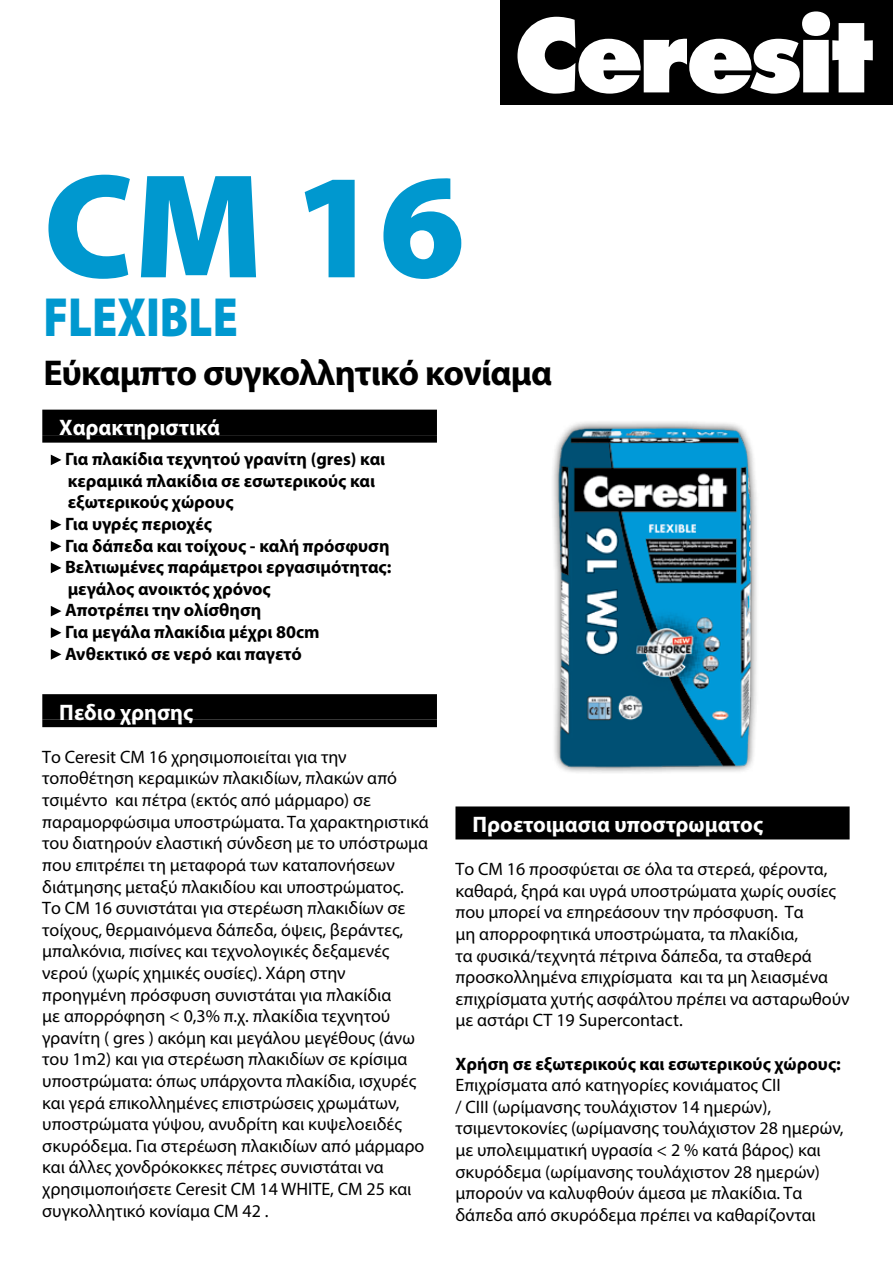
<style>
.page{position:relative;width:893px;height:1263px;background:#fff}
.page>*{position:absolute;margin:0;border:0;box-sizing:border-box;transform-origin:0 0}
.t1{font:900 150px "Myriad Pro";color:#0098cf}
.t2{font:900 55.5px "Myriad Pro";color:#0098cf;scale:.82 1}
.t3{font:700 36px "Myriad Pro";letter-spacing:-.02em;color:#000}
.t4{font:700 22.5px "Myriad Pro";color:#fff}
.t5{font:18px/21.6px "Myriad Pro";color:#000}
.t6{font:700 18px/21.6px "Myriad Pro";color:#000}
</style>
<div class="page">
<div style="left:42px;top:410px;width:395px;height:25px;background:#000"></div>
<div style="left:42px;top:435px;width:395px;height:8px;background:#000"></div>
<div style="left:42px;top:694px;width:395px;height:26px;background:#000"></div>
<div style="left:42px;top:720px;width:395px;height:7px;background:#000"></div>
<svg style="left:51px;top:455px;width:10px;height:10px"></svg>
<svg style="left:51px;top:519px;width:10px;height:11px"></svg>
<svg style="left:51px;top:541px;width:10px;height:11px"></svg>
<svg style="left:51px;top:563px;width:10px;height:10px"></svg>
<svg style="left:51px;top:606px;width:10px;height:10px"></svg>
<svg style="left:51px;top:627px;width:10px;height:11px"></svg>
<svg style="left:51px;top:649px;width:10px;height:11px"></svg>
<div style="left:455px;top:806px;width:395px;height:26px;background:#000"></div>
<div style="left:455px;top:832px;width:395px;height:7px;background:#000"></div>
<img style="left:553px;top:422px;width:204px;height:351px">
<div style="left:501px;top:0;width:392px;height:104px;background:#000"></div>
<svg style="left:517px;top:11px;width:356px;height:83px"></svg>
<h1 class="t1" style="left:43px;top:142px;width:423px">CM 16</h1>
<h2 class="t2" style="left:43px;top:286px;width:239px">FLEXIBLE</h2>
<h3 class="t3" style="left:43px;top:349px;width:510px">Eύκαμπτο συγκολλητικό κονίαμα</h3>
<p class="t4" style="left:59px;top:413px;width:162px">Χαρακτηριστικά</p>
<p class="t6" style="left:65px;top:448px;width:328px">Για πλακίδια τεχνητού γρανίτη (gres) και κεραμικά πλακίδια σε εσωτερικούς και εξωτερικούς χώρους<br>Για υγρές περιοχές<br>Για δάπεδα και τοίχους - καλή πρόσφυση<br>Βελτιωμένες παράμετροι εργασιμότητας: μεγάλος ανοικτός χρόνος<br>Αποτρέπει την ολίσθηση<br>Για μεγάλα πλακίδια μέχρι 80cm<br>Ανθεκτικό σε νερό και παγετό</p>
<p class="t4" style="left:59px;top:697px;width:135px">Πεδιο χρησης</p>
<p class="t5" style="left:42px;top:746px;width:388px">Το Ceresit CM 16 χρησιμοποιείται για την τοποθέτηση κεραμικών πλακιδίων, πλακών από τσιμέντο και πέτρα (εκτός από μάρμαρο) σε παραμορφώσιμα υποστρώματα. Τα χαρακτηριστικά του διατηρούν ελαστική σύνδεση με το υπόστρωμα που επιτρέπει τη μεταφορά των καταπονήσεων διάτμησης μεταξύ πλακιδίου και υποστρώματος.<br>Το CM 16 συνιστάται για στερέωση πλακιδίων σε τοίχους, θερμαινόμενα δάπεδα, όψεις, βεράντες, μπαλκόνια, πισίνες και τεχνολογικές δεξαμενές νερού (χωρίς χημικές ουσίες). Χάρη στην προηγμένη πρόσφυση συνιστάται για πλακίδια<br>με απορρόφηση &lt; 0,3% π.χ. πλακίδια τεχνητού γρανίτη ( gres ) ακόμη και μεγάλου μεγέθους (άνω του 1m2) και για στερέωση πλακιδίων σε κρίσιμα υποστρώματα: όπως υπάρχοντα πλακίδια, ισχυρές και γερά επικολλημένες επιστρώσεις χρωμάτων, υποστρώματα γύψου, ανυδρίτη και κυψελοειδές σκυρόδεμα. Για στερέωση πλακιδίων από μάρμαρο και άλλες χονδρόκοκκες πέτρες συνιστάται να χρησιμοποιήσετε Ceresit CM 14 WHITE, CM 25 και συγκολλητικό κονίαμα CM 42 .</p>
<p class="t4" style="left:472px;top:810px;width:292px">Προετοιμασια υποστρωματος</p>
<p class="t5" style="left:455px;top:858px;width:396px">Το CM 16 προσφύεται σε όλα τα στερεά, φέροντα, καθαρά, ξηρά και υγρά υποστρώματα χωρίς ουσίες που μπορεί να επηρεάσουν την πρόσφυση. Τα<br>μη απορροφητικά υποστρώματα, τα πλακίδια,<br>τα φυσικά/τεχνητά πέτρινα δάπεδα, τα σταθερά προσκολλημένα επιχρίσματα και τα μη λειασμένα επιχρίσματα χυτής ασφάλτου πρέπει να ασταρωθούν με αστάρι CT 19 Supercontact.</p>
<p class="t6" style="left:455px;top:1052px;width:387px">Χρήση σε εξωτερικούς και εσωτερικούς χώρους:</p>
<p class="t5" style="left:455px;top:1074px;width:390px">Επιχρίσματα από κατηγορίες κονιάματος CII<br>/ CIII (ωρίμανσης τουλάχιστον 14 ημερών), τσιμεντοκονίες (ωρίμανσης τουλάχιστον 28 ημερών, με υπολειμματική υγρασία &lt; 2 % κατά βάρος) και σκυρόδεμα (ωρίμανσης τουλάχιστον 28 ημερών) μπορούν να καλυφθούν άμεσα με πλακίδια. Τα δάπεδα από σκυρόδεμα πρέπει να καθαρίζονται</p>
</div>
